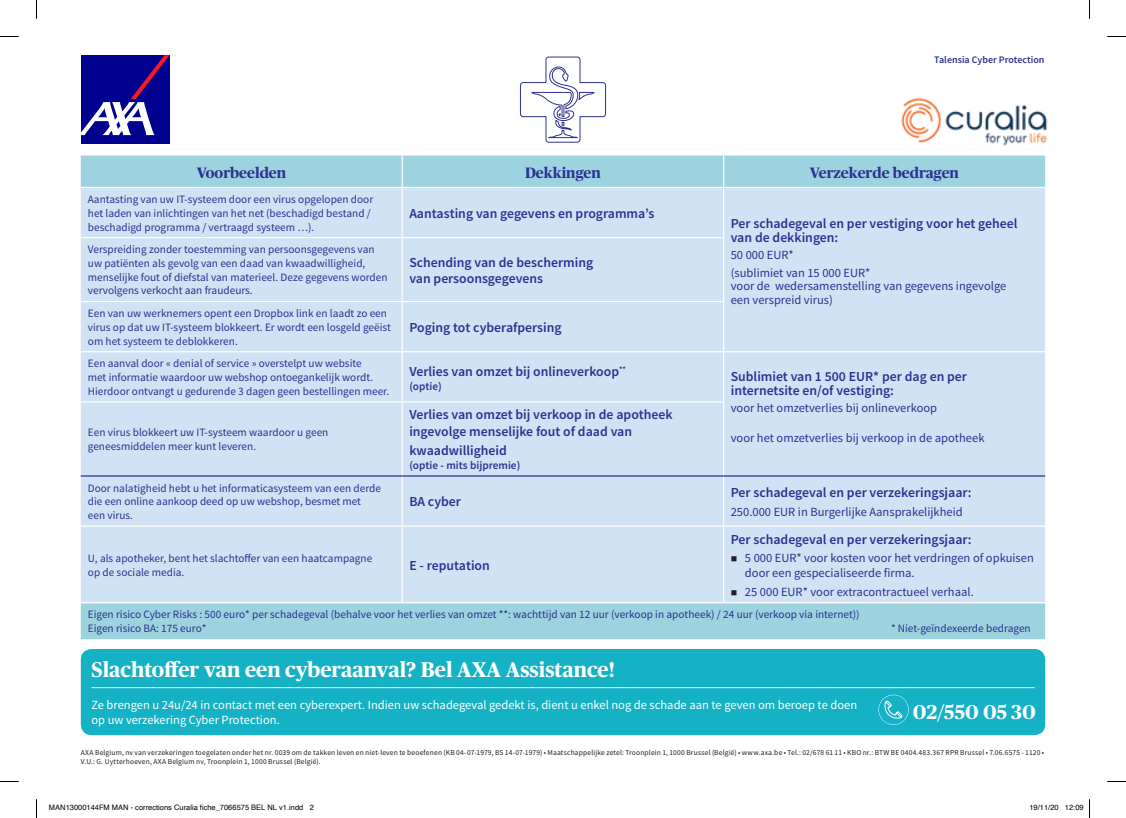
<style>
.page{position:relative;width:1126px;height:818px;background:#fff}
.page>*{position:absolute;margin:0;border:0;box-sizing:border-box;transform-origin:0 0}
.t1{font:700 21.25px "Publico Headline";color:#fff}
.t2{font:700 20px "Publico Headline";letter-spacing:-.005em;color:#fff}
.t3{font:700 15px "Publico Headline";color:#2e3092}
.t4{font:600 13.75px/13.8px "Source Sans Pro";color:#2e3092}
.t5{font:12.5px/17.2px "Source Sans Pro";color:#2e3092}
.t6{font:12.5px/15px "Source Sans Pro";color:#fff}
.t7{font:11.25px/13.8px "Source Sans Pro";color:#2e3092}
.t8{font:600 11.25px "Source Sans Pro";color:#2e3092}
.t9{font:600 10px "Source Sans Pro";color:#2e3092}
.t10{font:7.5px/8.8px "Source Sans Pro";letter-spacing:.025em;color:#231f20}
.t11{font:7.5px "Helvetica";color:#000}
</style>
<div class="page">
<div style="left:81px;top:155px;width:963px;height:483px;background:#9cd3de"></div>
<div style="left:81px;top:188px;width:963px;height:413px;background:#cfe3f4"></div>
<hr style="left:401px;top:155px;width:2px;height:32px;background:#fff">
<hr style="left:723px;top:155px;width:1px;height:32px;background:#fff">
<hr style="left:81px;top:187px;width:321px;height:1px;background:#fff">
<hr style="left:402px;top:187px;width:321px;height:1px;background:#fff">
<hr style="left:401px;top:188px;width:2px;height:49px;background:#fff">
<hr style="left:723px;top:187px;width:321px;height:1px;background:#fff">
<hr style="left:723px;top:188px;width:1px;height:49px;background:#fff">
<hr style="left:81px;top:237px;width:321px;height:1px;background:#fff">
<hr style="left:402px;top:237px;width:322px;height:1px;background:#fff">
<hr style="left:401px;top:238px;width:2px;height:63px;background:#fff">
<hr style="left:723px;top:238px;width:1px;height:63px;background:#fff">
<hr style="left:81px;top:301px;width:321px;height:1px;background:#fff">
<hr style="left:402px;top:301px;width:322px;height:1px;background:#fff">
<hr style="left:401px;top:302px;width:2px;height:49px;background:#fff">
<hr style="left:723px;top:302px;width:1px;height:49px;background:#fff">
<hr style="left:81px;top:351px;width:321px;height:1px;background:#fff">
<hr style="left:402px;top:351px;width:321px;height:1px;background:#fff">
<hr style="left:401px;top:352px;width:2px;height:49px;background:#fff">
<hr style="left:723px;top:352px;width:1px;height:49px;background:#fff">
<hr style="left:81px;top:401px;width:321px;height:1px;background:#fff">
<hr style="left:402px;top:401px;width:322px;height:1px;background:#fff">
<hr style="left:401px;top:402px;width:2px;height:73px;background:#fff">
<hr style="left:723px;top:402px;width:1px;height:73px;background:#fff">
<hr style="left:401px;top:476px;width:2px;height:49px;background:#fff">
<hr style="left:723px;top:476px;width:1px;height:49px;background:#fff">
<hr style="left:81px;top:525px;width:321px;height:1px;background:#fff">
<hr style="left:402px;top:525px;width:321px;height:1px;background:#fff">
<hr style="left:401px;top:526px;width:2px;height:75px;background:#fff">
<hr style="left:723px;top:525px;width:321px;height:1px;background:#fff">
<hr style="left:723px;top:526px;width:1px;height:75px;background:#fff">
<hr style="left:81px;top:601px;width:321px;height:2px;background:#fff">
<hr style="left:402px;top:601px;width:321px;height:2px;background:#fff">
<hr style="left:723px;top:601px;width:321px;height:2px;background:#fff">
<hr style="left:81px;top:475px;width:321px;height:1px;background:#2e3092">
<hr style="left:402px;top:475px;width:321px;height:1px;background:#2e3092">
<hr style="left:723px;top:475px;width:321px;height:1px;background:#2e3092">
<hr style="left:723px;top:351px;width:321px;height:1px;background:#fff">
<div style="left:81px;top:55px;width:88px;height:89px;background:#00008f"></div>
<svg style="left:81px;top:55px;width:88px;height:80px"></svg>
<svg style="left:519px;top:56px;width:87px;height:87px"></svg>
<div style="left:81px;top:648px;width:964px;height:86px;background:#15b2c5;border-radius:11px"></div>
<hr style="left:91px;top:687px;width:943px;height:1px;background:#fff">
<svg style="left:878px;top:694px;width:30px;height:30px"></svg>
<img style="left:901px;top:98px;width:147px;height:48px">
<svg style="left:0;top:36px;width:19px;height:1px"></svg>
<svg style="left:1107px;top:36px;width:18px;height:1px"></svg>
<svg style="left:36px;top:0;width:1px;height:19px"></svg>
<svg style="left:36px;top:799px;width:1px;height:18px"></svg>
<svg style="left:1089px;top:0;width:1px;height:19px"></svg>
<svg style="left:1089px;top:799px;width:1px;height:18px"></svg>
<svg style="left:731px;top:556px;width:5px;height:5px"></svg>
<svg style="left:731px;top:589px;width:5px;height:5px"></svg>
<p class="t9" style="left:934px;top:53px;width:112px">Talensia Cyber Protection</p>
<h3 class="t3" style="left:197px;top:161px;width:91px">Voorbeelden</h3>
<h3 class="t3" style="left:525px;top:161px;width:77px">Dekkingen</h3>
<h3 class="t3" style="left:809px;top:161px;width:151px">Verzekerde bedragen</h3>
<p class="t7" style="left:88px;top:192px;width:287px">Aantasting van uw IT-systeem door een virus opgelopen door het laden van inlichtingen van het net (beschadigd bestand / beschadigd programma / vertraagd systeem …).</p>
<p class="t4" style="left:409px;top:206px;width:246px">Aantasting van gegevens en programma’s</p>
<p class="t4" style="left:730px;top:217px;width:288px">Per schadegeval en per vestiging voor het geheel van de dekkingen:</p>
<p class="t5" style="left:730px;top:246px;width:141px">50 000 EUR*<br>(sublimiet van 15 000 EUR*</p>
<p class="t5" style="left:730px;top:279px;width:277px;line-height:13.8px">voor de wedersamenstelling van gegevens ingevolge een verspreid virus)</p>
<p class="t7" style="left:88px;top:242px;width:301px">Verspreiding zonder toestemming van persoonsgegevens van uw patiënten als gevolg van een daad van kwaadwilligheid, menselijke fout of diefstal van materieel. Deze gegevens worden vervolgens verkocht aan fraudeurs.</p>
<p class="t4" style="left:409px;top:254px;width:185px;line-height:16.5px">Schending van de bescherming van persoonsgegevens</p>
<p class="t7" style="left:88px;top:306px;width:305px">Een van uw werknemers opent een Dropbox link en laadt zo een virus op dat uw IT-systeem blokkeert. Er wordt een losgeld geëist om het systeem te deblokkeren.</p>
<p class="t4" style="left:409px;top:320px;width:154px">Poging tot cyberafpersing</p>
<p class="t7" style="left:88px;top:356px;width:303px">Een aanval door « denial of service » overstelpt uw website<br>met informatie waardoor uw webshop ontoegankelijk wordt.<br>Hierdoor ontvangt u gedurende 3 dagen geen bestellingen meer.</p>
<p class="t4" style="left:409px;top:365px;width:218px">Verlies van omzet bij onlineverkoop<sup>**</sup></p>
<p class="t8" style="left:409px;top:378px;width:34px">(optie)</p>
<p class="t4" style="left:730px;top:370px;width:238px">Sublimiet van 1 500 EUR* per dag en per internetsite en/of vestiging:</p>
<p class="t5" style="left:730px;top:399px;width:208px">voor het omzetverlies bij onlineverkoop</p>
<p class="t5" style="left:730px;top:429px;width:255px">voor het omzetverlies bij verkoop in de apotheek</p>
<p class="t4" style="left:409px;top:406px;width:265px;line-height:16.5px">Verlies van omzet bij verkoop in de apotheek ingevolge menselijke fout of daad van</p>
<p class="t4" style="left:409px;top:444px;width:99px">kwaadwilligheid</p>
<p class="t8" style="left:409px;top:458px;width:112px">(optie - mits bijpremie)</p>
<p class="t7" style="left:88px;top:425px;width:242px">Een virus blokkeert uw IT-systeem waardoor u geen geneesmiddelen meer kunt leveren.</p>
<p class="t7" style="left:88px;top:481px;width:294px">Door nalatigheid hebt u het informaticasysteem van een derde die een online aankoop deed op uw webshop, besmet met een virus.</p>
<p class="t4" style="left:409px;top:495px;width:53px">BA cyber</p>
<p class="t4" style="left:730px;top:485px;width:242px">Per schadegeval en per verzekeringsjaar:</p>
<p class="t5" style="left:730px;top:502px;width:233px">250.000 EUR in Burgerlijke Aansprakelijkheid</p>
<p class="t4" style="left:730px;top:532px;width:242px">Per schadegeval en per verzekeringsjaar:</p>
<p class="t5" style="left:744px;top:550px;width:290px;line-height:15px">5 000 EUR* voor kosten voor het verdringen of opkuisen door een gespecialiseerde firma.</p>
<p class="t5" style="left:744px;top:582px;width:230px">25 000 EUR* voor extracontractueel verhaal.</p>
<p class="t7" style="left:88px;top:607px;width:773px">Eigen risico Cyber Risks : 500 euro* per schadegeval (behalve voor het verlies van omzet **: wachttijd van 12 uur (verkoop in apotheek) / 24 uur (verkoop via internet))<br>Eigen risico BA: 175 euro*</p>
<p class="t7" style="left:88px;top:551px;width:286px">U, als apotheker, bent het slachtoffer van een haatcampagne op de sociale media.</p>
<p class="t4" style="left:409px;top:558px;width:82px">E - reputation</p>
<p class="t7" style="left:890px;top:621px;width:141px">* Niet-geïndexeerde bedragen</p>
<h1 class="t1" style="left:91px;top:653px;width:525px">Slachtoffer van een cyberaanval? Bel AXA Assistance!</h1>
<p class="t6" style="left:91px;top:697px;width:767px">Ze brengen u 24u/24 in contact met een cyberexpert. Indien uw schadegeval gedekt is, dient u enkel nog de schade aan te geven om beroep te doen op uw verzekering Cyber Protection.</p>
<h2 class="t2" style="left:912px;top:696px;width:124px">02/550 05 30</h2>
<p class="t10" style="left:81px;top:747px;width:964px">AXA Belgium, nv van verzekeringen toegelaten onder het nr. 0039 om de takken leven en niet-leven te beoefenen (KB 04-07-1979, BS 14-07-1979) • Maatschappelijke zetel: Troonplein 1, 1000 Brussel (België) • www.axa.be • Tel.: 02/678 61 11 • KBO nr.: BTW BE 0404.483.367 RPR Brussel • 7.06.6575 - 1120 •<br>V.U.: G. Uytterhoeven, AXA Belgium nv, Troonplein 1, 1000 Brussel (België).</p>
<p class="t11" style="left:49px;top:801px;width:266px">MAN13000144FM MAN - corrections Curalia fiche_7066575 BEL NL v1.indd 2</p>
<p class="t11" style="left:1029px;top:801px;width:56px">19/11/20 12:09</p>
</div>
